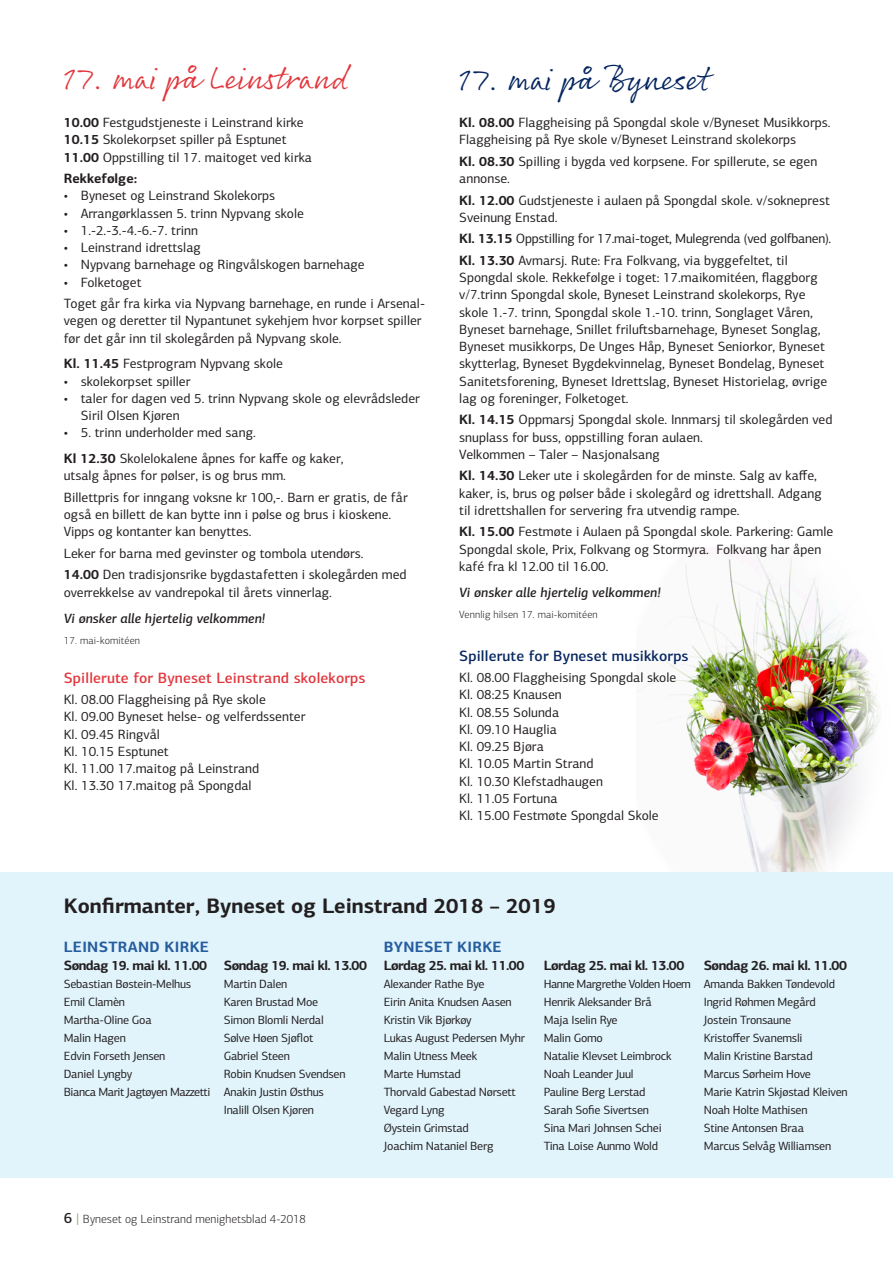
<style>
.page{position:relative;width:893px;height:1263px;background:#fff}
.page>*{position:absolute;margin:0;border:0;box-sizing:border-box;transform-origin:0 0}
.t1{font:33px "Rollerscript Smooth";color:#e1373d}
.t2{font:33px "Rollerscript Smooth";color:#072660}
.t3{font:700 21px "PF Centro Sans Pro";color:#231f20}
.t4{font:500 15px "PF Centro Sans Pro";letter-spacing:.01em;color:#e1373d}
.t5{font:500 15px "PF Centro Sans Pro";letter-spacing:.01em;color:#072660}
.t6{font:700 15px "PF Centro Sans Pro";letter-spacing:.02em;color:#265d9e}
.t7{font:13.5px/17.2px "PF Centro Sans Pro";color:#231f20}
.t8{font:13.5px/21.5px "PF Centro Sans Pro";letter-spacing:-.02em;color:#231f20}
.t9{font:700 13.5px "PF Centro Sans Pro";letter-spacing:-.04em;color:#231f20}
.t10{font:italic 500 13.5px "PF Centro Sans Pro";color:#231f20}
.t11{font:700 13.5px "PF Centro Sans Pro";color:#231f20}
.t12{font:12px/18px "PF Centro Sans Pro";letter-spacing:-.02em;color:#231f20}
.t13{font:300 12px "PF Centro Sans Pro";color:#231f20}
.t14{font:300 10.5px "PF Centro Sans Pro";letter-spacing:.01em;color:#231f20}
.s1{font-weight:700}
.s2{font-weight:500;font-size:15px}
.s3{font-weight:400;font-size:13.5px;color:#78a341}
</style>
<div class="page">
<img style="left:637px;top:547px;width:243px;height:325px">
<div style="left:0;top:872px;width:893px;height:306px;background:#e1f4fc"></div>
<h1 class="t1" style="left:64px;top:57px;width:286px">17. mai på Leinstrand</h1>
<p class="t7" style="left:64px;top:114px;width:250px"><span class="s1">10.00</span> Festgudstjeneste i Leinstrand kirke<br><span class="s1">10.15</span> Skolekorpset spiller på Esptunet<br><span class="s1">11.00</span> Oppstilling til 17. maitoget ved kirka</p>
<p class="t11" style="left:64px;top:170px;width:75px">Rekkefølge:</p>
<p class="t7" style="left:64px;top:187px;width:213px">• Byneset og Leinstrand Skolekorps</p>
<p class="t7" style="left:64px;top:204px;width:242px">• Arrangørklassen 5. trinn Nypvang skole</p>
<p class="t7" style="left:64px;top:222px;width:136px">• 1.-2.-3.-4.-6.-7. trinn</p>
<p class="t7" style="left:64px;top:239px;width:139px">• Leinstrand idrettslag</p>
<p class="t7" style="left:64px;top:256px;width:302px">• Nypvang barnehage og Ringvålskogen barnehage</p>
<p class="t7" style="left:64px;top:271px;width:361px;line-height:21.5px">• Folketoget<br>Toget går fra kirka via Nypvang barnehage, en runde i Arsenal-</p>
<p class="t7" style="left:64px;top:312px;width:359px">vegen og deretter til Nypantunet sykehjem hvor korpset spiller før det går inn til skolegården på Nypvang skole.</p>
<p class="t7" style="left:64px;top:355px;width:221px"><span class="s1">Kl. 11.45</span> Festprogram Nypvang skole</p>
<p class="t7" style="left:64px;top:372px;width:128px">• skolekorpset spiller</p>
<p class="t7" style="left:81px;top:390px;width:341px;text-indent:-17px">• taler for dagen ved 5. trinn Nypvang skole og elevrådsleder<br>Siril Olsen Kjøren</p>
<p class="t7" style="left:64px;top:420px;width:281px;line-height:25.8px">• 5. trinn underholder med sang.<br><span class="s1">Kl 12.30</span> Skolelokalene åpnes for kaffe og kaker,</p>
<p class="t7" style="left:64px;top:465px;width:345px;line-height:21.5px">utsalg åpnes for pølser, is og brus mm.<br>Billettpris for inngang voksne kr 100,-. Barn er gratis, de får</p>
<p class="t7" style="left:64px;top:506px;width:329px">også en billett de kan bytte inn i pølse og brus i kioskene.<br>Vipps og kontanter kan benyttes.</p>
<p class="t7" style="left:64px;top:543px;width:344px;line-height:21.5px">Leker for barna med gevinster og tombola utendørs.<br><span class="s1">14.00</span> Den tradisjonsrike bygdastafetten i skolegården med</p>
<p class="t7" style="left:64px;top:583px;width:270px">overrekkelse av vandrepokal til årets vinnerlag.</p>
<p class="t10" style="left:64px;top:610px;width:203px">Vi ønsker alle hjertelig velkommen!</p>
<p class="t14" style="left:64px;top:634px;width:78px">17. mai-komitéen</p>
<p class="t4" style="left:64px;top:668px;width:303px">Spillerute for Byneset Leinstrand skolekorps</p>
<p class="t7" style="left:64px;top:691px;width:243px">Kl. 08.00 Flaggheising på Rye skole<br>Kl. 09.00 Byneset helse- og velferdssenter<br>Kl. 09.45 Ringvål<br>Kl. 10.15 Esptunet<br>Kl. 11.00 17.maitog på Leinstrand<br>Kl. 13.30 17.maitog på Spongdal</p>
<h1 class="t2" style="left:459px;top:58px;width:251px">17. mai på Byneset</h1>
<p class="t7" style="left:459px;top:114px;width:373px"><span class="s1">Kl. 08.00</span> Flaggheising på Spongdal skole v/Byneset Musikkorps.<br>Flaggheising på Rye skole v/Byneset Leinstrand skolekorps</p>
<p class="t7" style="left:459px;top:153px;width:360px"><span class="s1">Kl. 08.30</span> Spilling i bygda ved korpsene. For spillerute, se egen annonse.</p>
<p class="t7" style="left:459px;top:191px;width:372px"><span class="s1">Kl. 12.00</span> Gudstjeneste i aulaen på Spongdal skole. v/sokneprest<br>Sveinung Enstad.</p>
<p class="t8" style="left:459px;top:228px;width:374px"><span class="s1">Kl. 13.15</span> Oppstilling for 17.mai-toget, Mulegrenda (ved golfbanen).<br><span class="s1">Kl. 13.30</span> Avmarsj. Rute: Fra Folkvang, via byggefeltet, til</p>
<p class="t7" style="left:459px;top:269px;width:370px">Spongdal skole. Rekkefølge i toget: 17.maikomitéen, flaggborg v/7.trinn Spongdal skole, Byneset Leinstrand skolekorps, Rye skole 1.-7. trinn, Spongdal skole 1.-10. trinn, Songlaget Våren, Byneset barnehage, Snillet friluftsbarnehage, Byneset Songlag, Byneset musikkorps, De Unges Håp, Byneset Seniorkor, Byneset skytterlag, Byneset Bygdekvinnelag, Byneset Bondelag, Byneset Sanitetsforening, Byneset Idrettslag, Byneset Historielag, øvrige lag og foreninger, Folketoget.</p>
<p class="t7" style="left:459px;top:411px;width:375px"><span class="s1">Kl. 14.15</span> Oppmarsj Spongdal skole. Innmarsj til skolegården ved snuplass for buss, oppstilling foran aulaen.<br>Velkommen – Taler – Nasjonalsang</p>
<p class="t7" style="left:459px;top:467px;width:364px"><span class="s1">Kl. 14.30</span> Leker ute i skolegården for de minste. Salg av kaffe, kaker, is, brus og pølser både i skolegård og idrettshall. Adgang til idrettshallen for servering fra utvendig rampe.</p>
<p class="t7" style="left:459px;top:523px;width:376px"><span class="s1">Kl. 15.00</span> Festmøte i Aulaen på Spongdal skole. Parkering: Gamle<br>Spongdal skole, Prix, Folkvang og Stormyra. Folkvang har åpen kafé fra kl 12.00 til 16.00.</p>
<p class="t10" style="left:459px;top:584px;width:203px">Vi ønsker alle hjertelig velkommen!</p>
<p class="t14" style="left:459px;top:609px;width:140px">Vennlig hilsen 17. mai-komitéen</p>
<p class="t5" style="left:459px;top:646px;width:231px">Spillerute for Byneset musikkorps</p>
<p class="t7" style="left:459px;top:669px;width:219px">Kl. 08.00 Flaggheising Spongdal skole<br>Kl. 08:25 Knausen<br>Kl. 08.55 Solunda<br>Kl. 09.10 Hauglia<br>Kl. 09.25 Bjøra<br>Kl. 10.05 Martin Strand<br>Kl. 10.30 Klefstadhaugen<br>Kl. 11.05 Fortuna<br>Kl. 15.00 Festmøte Spongdal Skole</p>
<h2 class="t3" style="left:64px;top:892px;width:493px">Konfirmanter, Byneset og Leinstrand 2018 – 2019</h2>
<p class="t6" style="left:64px;top:937px;width:147px">LEINSTRAND KIRKE</p>
<p class="t9" style="left:64px;top:956px;width:145px">Søndag 19. mai kl. 11.00</p>
<p class="t12" style="left:64px;top:974px;width:148px">Sebastian Bøstein-Melhus<br>Emil Clamèn<br>Martha-Oline Goa<br>Malin Hagen<br>Edvin Forseth Jensen<br>Daniel Lyngby<br>Bianca Marit Jagtøyen Mazzetti</p>
<p class="t6" style="left:384px;top:937px;width:119px">BYNESET KIRKE</p>
<p class="t9" style="left:384px;top:956px;width:142px">Lørdag 25. mai kl. 11.00</p>
<p class="t12" style="left:384px;top:974px;width:143px">Alexander Rathe Bye<br>Eirin Anita Knudsen Aasen<br>Kristin Vik Bjørkøy<br>Lukas August Pedersen Myhr<br>Malin Utness Meek<br>Marte Humstad<br>Thorvald Gabestad Nørsett<br>Vegard Lyng<br>Øystein Grimstad<br>Joachim Nataniel Berg</p>
<p class="t9" style="left:224px;top:957px;width:145px">Søndag 19. mai kl. 13.00</p>
<p class="t12" style="left:224px;top:975px;width:123px">Martin Dalen<br>Karen Brustad Moe<br>Simon Blomli Nerdal<br>Sølve Høen Sjøflot<br>Gabriel Steen<br>Robin Knudsen Svendsen<br>Anakin Justin Østhus<br>Inalill Olsen Kjøren</p>
<p class="t9" style="left:544px;top:957px;width:142px">Lørdag 25. mai kl. 13.00</p>
<p class="t12" style="left:544px;top:975px;width:149px">Hanne Margrethe Volden Hoem<br>Henrik Aleksander Brå<br>Maja Iselin Rye<br>Malin Gomo<br>Natalie Klevset Leimbrock<br>Noah Leander Juul<br>Pauline Berg Lerstad<br>Sarah Sofie Sivertsen<br>Sina Mari Johnsen Schei<br>Tina Loise Aunmo Wold</p>
<p class="t9" style="left:704px;top:957px;width:145px">Søndag 26. mai kl. 11.00</p>
<p class="t12" style="left:704px;top:975px;width:145px">Amanda Bakken Tøndevold<br>Ingrid Røhmen Megård<br>Jostein Tronsaune<br>Kristoffer Svanemsli<br>Malin Kristine Barstad<br>Marcus Sørheim Hove<br>Marie Katrin Skjøstad Kleiven<br>Noah Holte Mathisen<br>Stine Antonsen Braa<br>Marcus Selvåg Williamsen</p>
<p class="t13" style="left:64px;top:1212px;width:244px"><span class="s2">6</span> <span class="s3">|</span> Byneset og Leinstrand menighetsblad 4-2018</p>
</div>
